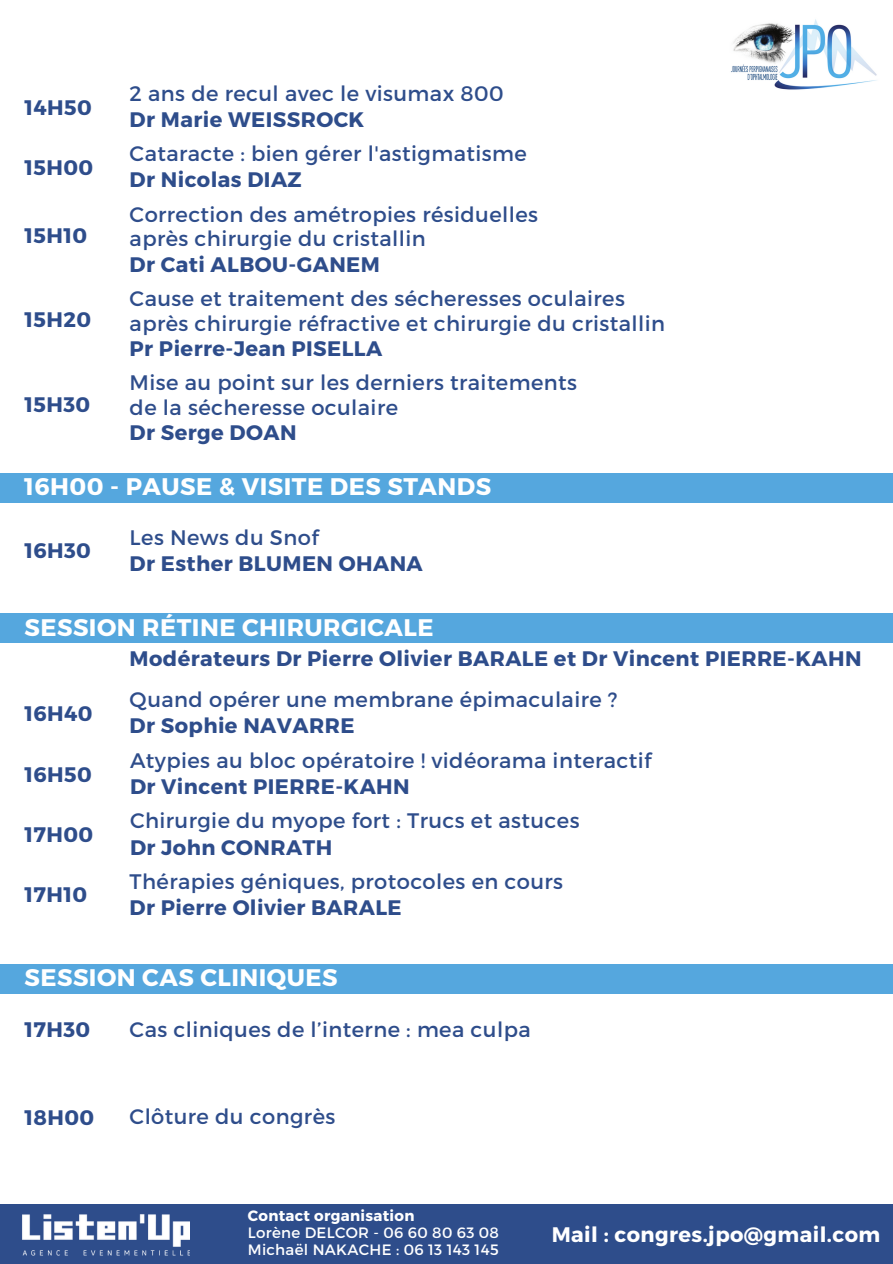
<style>
.page{position:relative;width:893px;height:1264px;background:#fff}
.page>*{position:absolute;margin:0;border:0;box-sizing:border-box;transform-origin:0 0}
.t1{font:700 24px "Montserrat";letter-spacing:.02em;color:#fff}
.t2{font:21px/24.8px "Montserrat";letter-spacing:.02em;color:#2e4d8b}
.t3{font:700 21px "Montserrat";letter-spacing:.02em;color:#2e4d8b}
.t4{font:700 21px "Montserrat";letter-spacing:.02em;color:#fff}
.t5{font:15px "Montserrat";letter-spacing:.02em;color:#fff}
.t6{font:700 15px "Montserrat";letter-spacing:.02em;color:#fff}
</style>
<div class="page">
<img style="left:731px;top:19px;width:146px;height:71px">
<div style="left:0;top:1203px;width:892px;height:60px;background:#2e4d8b"></div>
<img style="left:22px;top:1214px;width:167px;height:41px">
<div style="left:0;top:613px;width:892px;height:30px;background:#55a7de"></div>
<div style="left:0;top:964px;width:892px;height:29px;background:#55a7de"></div>
<div style="left:0;top:473px;width:892px;height:29px;background:#55a7de"></div>
<h2 class="t3" style="left:24px;top:94px;width:69px">14H50</h2>
<h2 class="t3" style="left:24px;top:154px;width:70px">15H00</h2>
<h2 class="t3" style="left:24px;top:221px;width:64px">15H10</h2>
<p class="t3" style="left:24px;top:306px;width:68px">15H20</p>
<h4 class="t3" style="left:24px;top:390px;width:67px">15H30</h4>
<h4 class="t2" style="left:130px;top:80px;width:375px">2 ans de recul avec le visumax 800</h4>
<h3 class="t3" style="left:130px;top:106px;width:236px">Dr Marie WEISSROCK</h3>
<h4 class="t2" style="left:130px;top:140px;width:398px">Cataracte : bien gérer l'astigmatisme</h4>
<h3 class="t3" style="left:130px;top:166px;width:174px">Dr Nicolas DIAZ</h3>
<h4 class="t2" style="left:130px;top:201px;width:410px">Correction des amétropies résiduelles après chirurgie du cristallin</h4>
<h3 class="t3" style="left:130px;top:250px;width:252px">Dr Cati ALBOU-GANEM</h3>
<h1 class="t2" style="left:130px;top:285px;width:537px">Cause et traitement des sécheresses oculaires après chirurgie réfractive et chirurgie du cristallin</h1>
<h2 class="t3" style="left:130px;top:335px;width:254px">Pr Pierre-Jean PISELLA</h2>
<h3 class="t2" style="left:130px;top:369px;width:449px">Mise au point sur les derniers traitements de la sécheresse oculaire</h3>
<h1 class="t3" style="left:130px;top:419px;width:168px">Dr Serge DOAN</h1>
<h3 class="t1" style="left:24px;top:470px;width:468px">16H00 - PAUSE &amp; VISITE DES STANDS</h3>
<h3 class="t3" style="left:24px;top:537px;width:68px">16H30</h3>
<h2 class="t2" style="left:130px;top:524px;width:190px">Les News du Snof</h2>
<h4 class="t3" style="left:130px;top:549px;width:294px">Dr Esther BLUMEN OHANA</h4>
<h3 class="t1" style="left:24px;top:611px;width:410px">SESSION RÉTINE CHIRURGICALE</h3>
<h2 class="t3" style="left:130px;top:645px;width:733px">Modérateurs Dr Pierre Olivier BARALE et Dr Vincent PIERRE-KAHN</h2>
<h4 class="t3" style="left:24px;top:699px;width:70px">16H40</h4>
<h4 class="t3" style="left:24px;top:760px;width:69px">16H50</h4>
<h4 class="t3" style="left:24px;top:821px;width:70px">17H00</h4>
<h2 class="t3" style="left:24px;top:881px;width:64px">17H10</h2>
<h3 class="t2" style="left:130px;top:686px;width:489px">Quand opérer une membrane épimaculaire ?</h3>
<h2 class="t3" style="left:130px;top:712px;width:226px">Dr Sophie NAVARRE</h2>
<h3 class="t2" style="left:130px;top:746px;width:523px">Atypies au bloc opératoire ! vidéorama interactif</h3>
<h2 class="t3" style="left:130px;top:772px;width:281px">Dr Vincent PIERRE-KAHN</h2>
<h3 class="t2" style="left:130px;top:807px;width:451px">Chirurgie du myope fort : Trucs et astuces</h3>
<h1 class="t3" style="left:130px;top:833px;width:204px">Dr John CONRATH</h1>
<h4 class="t2" style="left:130px;top:868px;width:435px">Thérapies géniques, protocoles en cours</h4>
<h2 class="t3" style="left:130px;top:893px;width:274px">Dr Pierre Olivier BARALE</h2>
<p class="t1" style="left:24px;top:962px;width:315px">SESSION CAS CLINIQUES</p>
<h4 class="t3" style="left:24px;top:1016px;width:67px">17H30</h4>
<p class="t2" style="left:130px;top:1015px;width:402px">Cas cliniques de l’interne : mea culpa</p>
<p class="t3" style="left:24px;top:1103px;width:71px">18H00</p>
<p class="t2" style="left:130px;top:1103px;width:207px">Clôture du congrès</p>
<h3 class="t6" style="left:248px;top:1206px;width:168px">Contact organisation</h3>
<h2 class="t5" style="left:248px;top:1223px;width:253px">Lorène DELCOR - 06 60 80 63 08</h2>
<h4 class="t5" style="left:248px;top:1240px;width:252px">Michaël NAKACHE : 06 13 143 145</h4>
<h3 class="t4" style="left:551px;top:1220px;width:330px">Mail : congres.jpo@gmail.com</h3>
</div>
